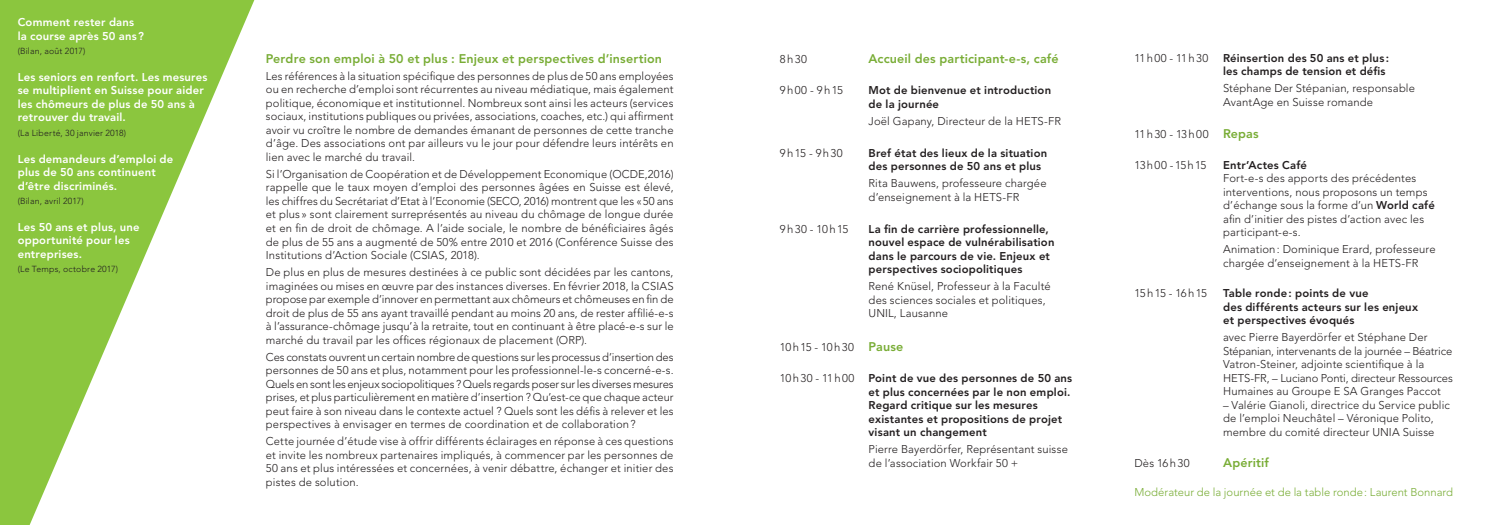
<style>
.page{position:relative;width:1489px;height:525px;background:#fff}
.page>*{position:absolute;margin:0;border:0;box-sizing:border-box;transform-origin:0 0}
.t1{font:800 12.5px "Avenir";letter-spacing:.01em;color:#79ad36}
.t2{font:300 11.25px/13.5px "Avenir";letter-spacing:.01em;color:#231f20}
.t3{font:800 11.25px/13.5px "Avenir";letter-spacing:.015em;color:#231f20}
.t4{font:800 11.25px/13.5px "Avenir";letter-spacing:.015em;color:#fff}
.t5{font:300 11.25px "Avenir";color:#79ad36}
.t6{font:300 11.25px "Avenir";letter-spacing:.09em;color:#231f20}
.t7{font:300 11.25px "Avenir";letter-spacing:.125em;color:#231f20}
.t8{font:300 11.25px "Avenir";letter-spacing:.08em;color:#231f20}
.t9{font:300 11.25px "Avenir";letter-spacing:.045em;color:#231f20}
.t10{font:300 8.75px "Avenir";letter-spacing:.02em;color:#231f20}
.s1{font-weight:800;font-size:12.5px;color:#79ad36}
.s2{font-weight:800}
</style>
<div class="page">
<svg style="left:0;top:0;width:254px;height:524px;fill:#8bc63e"></svg>
<p class="t4" style="left:18px;top:16px;width:128px">Comment rester dans la course après 50 ans?</p>
<p class="t10" style="left:18px;top:46px;width:69px">(Bilan, août 2017)</p>
<p class="t4" style="left:18px;top:70px;width:191px">Les seniors en renfort. Les mesures se multiplient en Suisse pour aider les chômeurs de plus de 50 ans à retrouver du travail.</p>
<p class="t10" style="left:18px;top:127px;width:110px">(La Liberté, 30 janvier 2018)</p>
<p class="t4" style="left:18px;top:152px;width:157px">Les demandeurs d’emploi de plus de 50 ans continuent d’être discriminés.</p>
<p class="t10" style="left:18px;top:195px;width:68px">(Bilan, avril 2017)</p>
<p class="t4" style="left:18px;top:220px;width:123px">Les 50 ans et plus, une opportunité pour les entreprises.</p>
<p class="t10" style="left:18px;top:263px;width:102px">(Le Temps, octobre 2017)</p>
<p class="t1" style="left:266px;top:51px;width:397px">Perdre son emploi à 50 et plus : Enjeux et perspectives d’insertion</p>
<p class="t2" style="left:266px;top:69px;width:409px;text-align:justify">Les références à la situation spécifique des personnes de plus de 50 ans employées ou en recherche d’emploi sont récurrentes au niveau médiatique, mais également politique, économique et institutionnel. Nombreux sont ainsi les acteurs (services sociaux, institutions publiques ou privées, associations, coaches, etc.) qui affirment avoir vu croître le nombre de demandes émanant de personnes de cette tranche d’âge. Des associations ont par ailleurs vu le jour pour défendre leurs intérêts en lien avec le marché du travail.</p>
<p class="t2" style="left:266px;top:167px;width:409px;text-align:justify">Si l’Organisation de Coopération et de Développement Economique (OCDE,2016) rappelle que le taux moyen d’emploi des personnes âgées en Suisse est élevé, les chiffres du Secrétariat d’Etat à l’Economie (SECO, 2016) montrent que les «50 ans et plus » sont clairement surreprésentés au niveau du chômage de longue durée et en fin de droit de chômage. A l’aide sociale, le nombre de bénéficiaires âgés de plus de 55 ans a augmenté de 50% entre 2010 et 2016 (Conférence Suisse des Institutions d’Action Sociale (CSIAS, 2018).</p>
<p class="t2" style="left:266px;top:265px;width:409px;text-align:justify">De plus en plus de mesures destinées à ce public sont décidées par les cantons, imaginées ou mises en œuvre par des instances diverses. En février 2018, la CSIAS propose par exemple d’innover en permettant aux chômeurs et chômeuses en fin de droit de plus de 55 ans ayant travaillé pendant au moins 20 ans, de rester affilié-e-s à l’assurance-chômage jusqu’à la retraite, tout en continuant à être placé-e-s sur le marché du travail par les offices régionaux de placement (ORP).</p>
<p class="t2" style="left:266px;top:350px;width:409px;text-align:justify">Ces constats ouvrent un certain nombre de questions sur les processus d’insertion des personnes de 50 ans et plus, notamment pour les professionnel-le-s concerné-e-s.<br>Quels en sont les enjeux sociopolitiques ? Quels regards poser sur les diverses mesures prises, et plus particulièrement en matière d’insertion ? Qu’est-ce que chaque acteur peut faire à son niveau dans le contexte actuel ? Quels sont les défis à relever et les perspectives à envisager en termes de coordination et de collaboration?</p>
<p class="t2" style="left:266px;top:434px;width:409px;text-align:justify">Cette journée d’étude vise à offrir différents éclairages en réponse à ces questions et invite les nombreux partenaires impliqués, à commencer par les personnes de 50 ans et plus intéressées et concernées, à venir débattre, échanger et initier des pistes de solution.</p>
<p class="t2" style="left:780px;top:52px;width:29px">8h30</p>
<p class="t1" style="left:868px;top:51px;width:191px">Accueil des participant-e-s, café</p>
<p class="t7" style="left:780px;top:84px;width:64px">9h00 - 9h15</p>
<p class="t3" style="left:868px;top:84px;width:184px">Mot de bienvenue et introduction de la journée</p>
<p class="t2" style="left:868px;top:114px;width:194px">Joël Gapany, Directeur de la HETS-FR</p>
<p class="t7" style="left:780px;top:146px;width:64px">9h15 - 9h30</p>
<p class="t3" style="left:868px;top:146px;width:180px">Bref état des lieux de la situation des personnes de 50 ans et plus</p>
<p class="t2" style="left:868px;top:177px;width:179px">Rita Bauwens, professeure chargée d’enseignement à la HETS-FR</p>
<p class="t7" style="left:780px;top:222px;width:70px">9h30 - 10h15</p>
<p class="t3" style="left:868px;top:222px;width:187px">La fin de carrière professionnelle, nouvel espace de vulnérabilisation dans le parcours de vie. Enjeux et perspectives sociopolitiques</p>
<p class="t2" style="left:868px;top:279px;width:184px">René Knüsel, Professeur à la Faculté des sciences sociales et politiques,<br>UNIL, Lausanne</p>
<p class="t8" style="left:780px;top:340px;width:125px">10h15 - 10h30 <span class="s1">Pause</span></p>
<p class="t6" style="left:780px;top:371px;width:76px">10h30 - 11h00</p>
<p class="t3" style="left:868px;top:371px;width:205px">Point de vue des personnes de 50 ans et plus concernées par le non emploi.<br>Regard critique sur les mesures existantes et propositions de projet visant un changement</p>
<p class="t2" style="left:868px;top:442px;width:201px">Pierre Bayerdörfer, Représentant suisse de l’association Workfair 50 +</p>
<p class="t6" style="left:1134px;top:51px;width:75px">11h00 - 11h30</p>
<p class="t3" style="left:1222px;top:51px;width:167px">Réinsertion des 50 ans et plus: les champs de tension et défis</p>
<p class="t2" style="left:1222px;top:82px;width:193px">Stéphane Der Stépanian, responsable<br>AvantAge en Suisse romande</p>
<p class="t6" style="left:1134px;top:127px;width:126px">11h30 - 13h00 <span class="s1">Repas</span></p>
<p class="t6" style="left:1134px;top:158px;width:74px">13h00 -15h15</p>
<p class="t3" style="left:1222px;top:158px;width:85px">Entr’Actes Café</p>
<p class="t2" style="left:1222px;top:171px;width:213px">Fort-e-s des apports des précédentes interventions, nous proposons un temps d’échange sous la forme d’un <span class="s2">World café </span>afin d’initier des pistes d’action avec les participant-e-s.</p>
<p class="t2" style="left:1222px;top:242px;width:214px">Animation: Dominique Erard, professeure chargée d’enseignement à la HETS-FR</p>
<p class="t9" style="left:1134px;top:286px;width:74px">15h15 - 16h15</p>
<p class="t3" style="left:1222px;top:286px;width:196px">Table ronde: points de vue<br>des différents acteurs sur les enjeux et perspectives évoqués</p>
<p class="t2" style="left:1222px;top:330px;width:231px">avec Pierre Bayerdörfer et Stéphane Der Stépanian, intervenants de la journée – Béatrice Vatron-Steiner, adjointe scientifique à la HETS-FR, – Luciano Ponti, directeur Ressources Humaines au Groupe E SA Granges Paccot</p>
<p class="t2" style="left:1222px;top:398px;width:228px">– Valérie Gianoli, directrice du Service public de l’emploi Neuchâtel – Véronique Polito, membre du comité directeur UNIA Suisse</p>
<p class="t2" style="left:1134px;top:456px;width:57px">Dès 16h30</p>
<p class="t1" style="left:1222px;top:455px;width:47px">Apéritif</p>
<p class="t5" style="left:1134px;top:485px;width:320px">Modérateur de la journée et de la table ronde: Laurent Bonnard</p>
</div>
